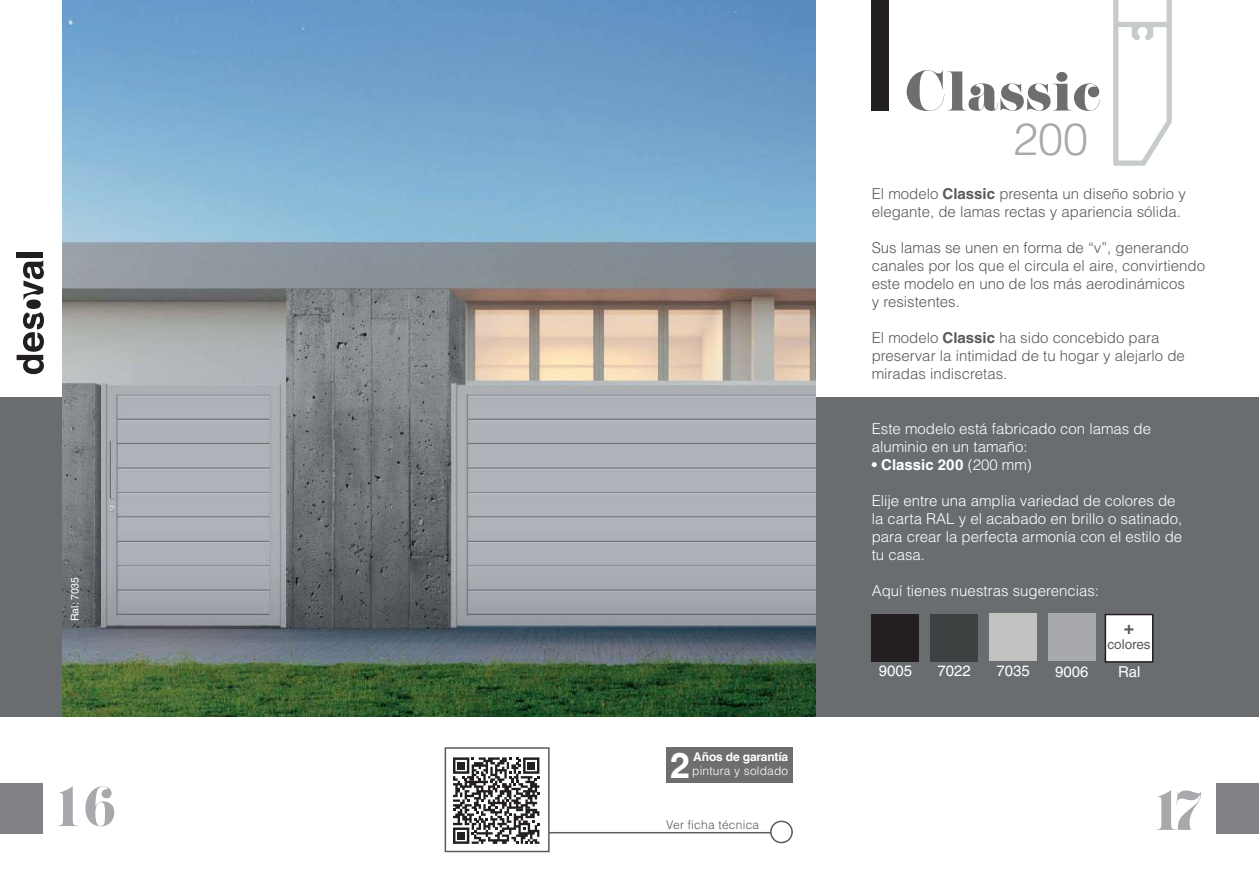
<style>
.page{position:relative;width:1259px;height:893px;background:#fff}
.page>*{position:absolute;margin:0;border:0;box-sizing:border-box;transform-origin:0 0}
.t1{font:54px "Pistilli";color:#a7a9ac}
.t2{font:51px "Pistilli";color:#6d6e70}
.t3{font:300 45px "Helvetica LT Std";color:#a7a9ac}
.t4{font:700 36px "Helvetica LT";color:#fff}
.t5{font:700 18px "Helvetica LT Std";color:#58595b}
.t6{font:300 15px/18px "Helvetica LT Std";color:#58595b}
.t7{font:300 15px/18px "Helvetica LT Std";color:#fff}
.t8{font:15px "Helvetica LT Std";color:#fff}
.t9{font:700 15px "Helvetica LT Std";color:#fff}
.t10{font:13.5px "Helvetica LT Std";color:#58595b}
.t11{font:300 12px "Helvetica LT Std";letter-spacing:.015em;color:#fff}
.t12{font:300 12px "Helvetica LT Std";letter-spacing:.02em;color:#58595b}
.t13{font:700 12px "Helvetica LT Std";letter-spacing:-.01em;color:#fff}
.t14{font:10.5px "Helvetica LT Std";color:#fff}
.s1{font-weight:700}
.s2{font-weight:300}
</style>
<div class="page">
<div style="left:0;top:783px;width:43px;height:50px;background:#808285"></div>
<div style="left:1216px;top:783px;width:43px;height:50px;background:#808285"></div>
<div style="left:0;top:397px;width:1259px;height:319px;background:#6a6d70"></div>
<div style="left:871px;top:0;width:18px;height:111px;background:#231f20"></div>
<div style="left:666px;top:747px;width:127px;height:36px;background:#6d6e70"></div>
<hr style="left:542px;top:832px;width:251px;height:1px;background:#585c5c">
<div style="left:771px;top:821px;width:21px;height:22px;background:#fff;border-radius:50%"></div>
<div style="left:770px;top:821px;width:23px;height:22px;border:2px solid #585c5c;border-radius:50%"></div>
<div style="left:445px;top:748px;width:104px;height:103px;background:#fff"></div>
<div style="left:444px;top:747px;width:105px;height:105px;border:2px solid #585c5c"></div>
<div style="left:17px;top:252px;width:26px;height:5px;background:#231f20"></div>
<svg style="left:17px;top:261px;width:27px;height:113px"></svg>
<img style="left:63px;top:0;width:752px;height:716px">
<svg style="left:1113px;top:0;width:59px;height:166px"></svg>
<div style="left:989px;top:614px;width:47px;height:47px;background:#c1c2bf"></div>
<div style="left:930px;top:614px;width:48px;height:48px;background:#3e4141"></div>
<div style="left:871px;top:614px;width:48px;height:48px;background:#231f20"></div>
<div style="left:1047px;top:614px;width:48px;height:47px;background:#a8a9ac"></div>
<div style="left:1105px;top:614px;width:47px;height:48px;background:#fff"></div>
<div style="left:1104px;top:614px;width:49px;height:49px;border:2px solid #231f20"></div>
<svg style="left:453px;top:757px;width:86px;height:87px"></svg>
<div style="left:458px;top:762px;width:7px;height:7px;background:#231f20"></div>
<div style="left:528px;top:762px;width:7px;height:7px;background:#231f20"></div>
<div style="left:458px;top:832px;width:7px;height:7px;background:#231f20"></div>
<p class="t14" style="left:71px;top:621px;width:46px;rotate:-90deg">Ral: 7035</p>
<h3 class="t4" style="left:670px;top:743px;width:22px">2</h3>
<p class="t13" style="left:693px;top:752px;width:96px">Años de garantía</p>
<p class="t11" style="left:692px;top:766px;width:98px">pintura y soldado</p>
<h2 class="t2" style="left:904px;top:63px;width:199px">Classic</h2>
<h3 class="t3" style="left:1013px;top:123px;width:77px">200</h3>
<p class="t6" style="left:871px;top:186px;width:316px">El modelo <span class="s1">Classic</span> presenta un diseño sobrio y elegante, de lamas rectas y apariencia sólida.</p>
<p class="t6" style="left:871px;top:240px;width:335px">Sus lamas se unen en forma de “v”, generando canales por los que el circula el aire, convirtiendo este modelo en uno de los más aerodinámicos<br>y resistentes.</p>
<p class="t6" style="left:871px;top:330px;width:315px">El modelo <span class="s1">Classic</span> ha sido concebido para preservar la intimidad de tu hogar y alejarlo de miradas indiscretas.</p>
<p class="t7" style="left:871px;top:422px;width:281px">Este modelo está fabricado con lamas de aluminio en un tamaño:</p>
<p class="t9" style="left:871px;top:460px;width:162px">• Classic 200 <span class="s2">(200 mm)</span></p>
<p class="t7" style="left:871px;top:494px;width:312px">Elije entre una amplia variedad de colores de la carta RAL y el acabado en brillo o satinado, para crear la perfecta armonía con el estilo de tu casa.</p>
<p class="t7" style="left:871px;top:584px;width:229px">Aquí tienes nuestras sugerencias:</p>
<p class="t5" style="left:1123px;top:621px;width:12px">+</p>
<p class="t10" style="left:1107px;top:639px;width:45px">colores</p>
<p class="t8" style="left:878px;top:666px;width:35px">9005</p>
<p class="t8" style="left:937px;top:666px;width:35px">7022</p>
<p class="t8" style="left:996px;top:666px;width:35px">7035</p>
<p class="t8" style="left:1055px;top:666px;width:35px">9006</p>
<p class="t8" style="left:1118px;top:666px;width:24px">Ral</p>
<h1 class="t1" style="left:51px;top:776px;width:68px">16</h1>
<h1 class="t1" style="left:1149px;top:780px;width:57px">17</h1>
<p class="t12" style="left:666px;top:821px;width:94px">Ver ficha técnica</p>
</div>
